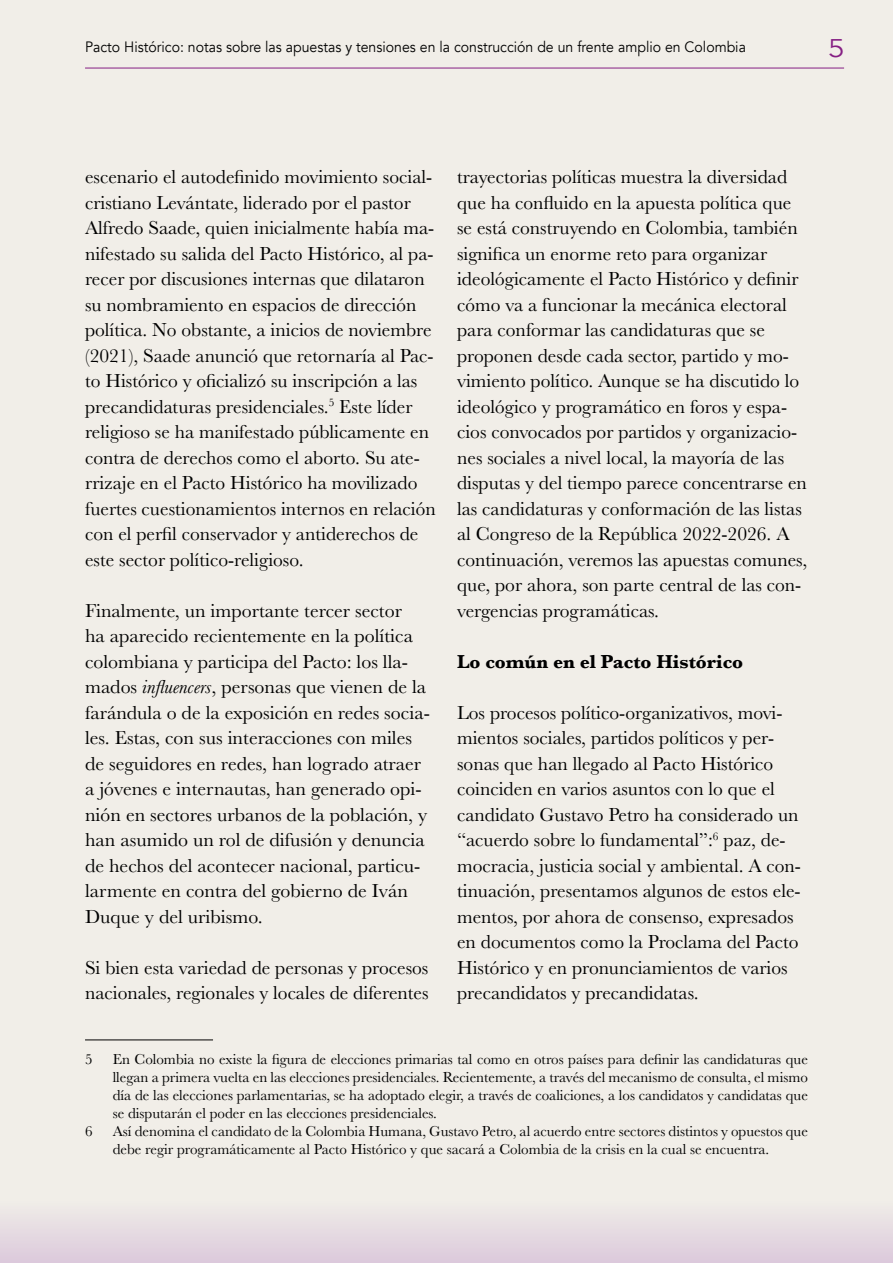
<style>
.page{position:relative;width:893px;height:1263px;background:#f1eee8}
.page>*{position:absolute;margin:0;border:0;box-sizing:border-box;transform-origin:0 0}
.t1{font:300 25.5px "Avenir";color:#851f83;scale:1.2 1}
.t2{font:19.5px/25.5px "Baskerville";color:#000}
.t3{font:700 19.5px "Baskerville";color:#000}
.t4{font:15px/18px "Baskerville";color:#000;text-align:justify}
.t5{font:15px "Avenir";color:#000;scale:.94 1}
.s1{font-style:italic}
</style>
<div class="page">
<hr style="left:85px;top:68px;width:759px;height:1px;background:#851f83">
<div style="left:0;top:1200px;width:893px;height:63px;background:linear-gradient(to bottom,#f0eee8,#dbc9db)"></div>
<hr style="left:85px;top:1040px;width:128px;height:1px;background:#000">
<p class="t5" style="left:85px;top:38px;width:705px">Pacto Histórico: notas sobre las apuestas y tensiones en la construcción de un frente amplio en Colombia</p>
<h1 class="t1" style="left:828px;top:34px;width:15px">5</h1>
<p class="t2" style="left:85px;top:164px;width:352px">escenario el autodefinido movimiento social&shy;cristiano Levántate, liderado por el pastor Alfredo Saade, quien inicialmente había ma&shy;nifestado su salida del Pacto Histórico, al pa&shy;recer por discusiones internas que dilataron su nombramiento en espacios de dirección política. No obstante, a inicios de noviembre (2021), Saade anunció que retornaría al Pac&shy;to Histórico y oficializó su inscripción a las precandidaturas presidenciales.<sup>5</sup> Este líder religioso se ha manifestado públicamente en contra de derechos como el aborto. Su ate&shy;rrizaje en el Pacto Histórico ha movilizado fuertes cuestionamientos internos en relación con el perfil conservador y antiderechos de este sector político-religioso.</p>
<p class="t2" style="left:85px;top:598px;width:346px">Finalmente, un importante tercer sector<br>ha aparecido recientemente en la política colombiana y participa del Pacto: los lla&shy;mados <span class="s1">influencers</span>, personas que vienen de la farándula o de la exposición en redes socia&shy;les. Estas, con sus interacciones con miles de seguidores en redes, han logrado atraer a jóvenes e internautas, han generado opi&shy;nión en sectores urbanos de la población, y han asumido un rol de difusión y denuncia de hechos del acontecer nacional, particu&shy;larmente en contra del gobierno de Iván Duque y del uribismo.</p>
<p class="t2" style="left:85px;top:955px;width:345px">Si bien esta variedad de personas y procesos nacionales, regionales y locales de diferentes</p>
<p class="t2" style="left:457px;top:164px;width:352px">trayectorias políticas muestra la diversidad que ha confluido en la apuesta política que se está construyendo en Colombia, también significa un enorme reto para organizar ideológicamente el Pacto Histórico y definir cómo va a funcionar la mecánica electoral para conformar las candidaturas que se proponen desde cada sector, partido y mo&shy;vimiento político. Aunque se ha discutido lo ideológico y programático en foros y espa&shy;cios convocados por partidos y organizacio&shy;nes sociales a nivel local, la mayoría de las disputas y del tiempo parece concentrarse en las candidaturas y conformación de las listas al Congreso de la República 2022-2026. A continuación, veremos las apuestas comunes, que, por ahora, son parte central de las con&shy;vergencias programáticas.</p>
<p class="t3" style="left:457px;top:648px;width:288px">Lo común en el Pacto Histórico</p>
<p class="t2" style="left:457px;top:700px;width:345px">Los procesos político-organizativos, movi&shy;mientos sociales, partidos políticos y per&shy;sonas que han llegado al Pacto Histórico coinciden en varios asuntos con lo que el candidato Gustavo Petro ha considerado un “acuerdo sobre lo fundamental”:<sup>6</sup> paz, de&shy;mocracia, justicia social y ambiental. A con&shy;tinuación, presentamos algunos de estos ele&shy;mentos, por ahora de consenso, expresados en documentos como la Proclama del Pacto Histórico y en pronunciamientos de varios precandidatos y precandidatas.</p>
<p class="t4" style="left:85px;top:1050px;width:9px">5</p>
<p class="t4" style="left:113px;top:1050px;width:697px">En Colombia no existe la figura de elecciones primarias tal como en otros países para definir las candidaturas que llegan a primera vuelta en las elecciones presidenciales. Recientemente, a través del mecanismo de consulta, el mismo día de las elecciones parlamentarias, se ha adoptado elegir, a través de coaliciones, a los candidatos y candidatas que se disputarán el poder en las elecciones presidenciales.</p>
<p class="t4" style="left:85px;top:1122px;width:9px">6</p>
<p class="t4" style="left:113px;top:1122px;width:697px">Así denomina el candidato de la Colombia Humana, Gustavo Petro, al acuerdo entre sectores distintos y opuestos que debe regir programáticamente al Pacto Histórico y que sacará a Colombia de la crisis en la cual se encuentra.</p>
</div>
